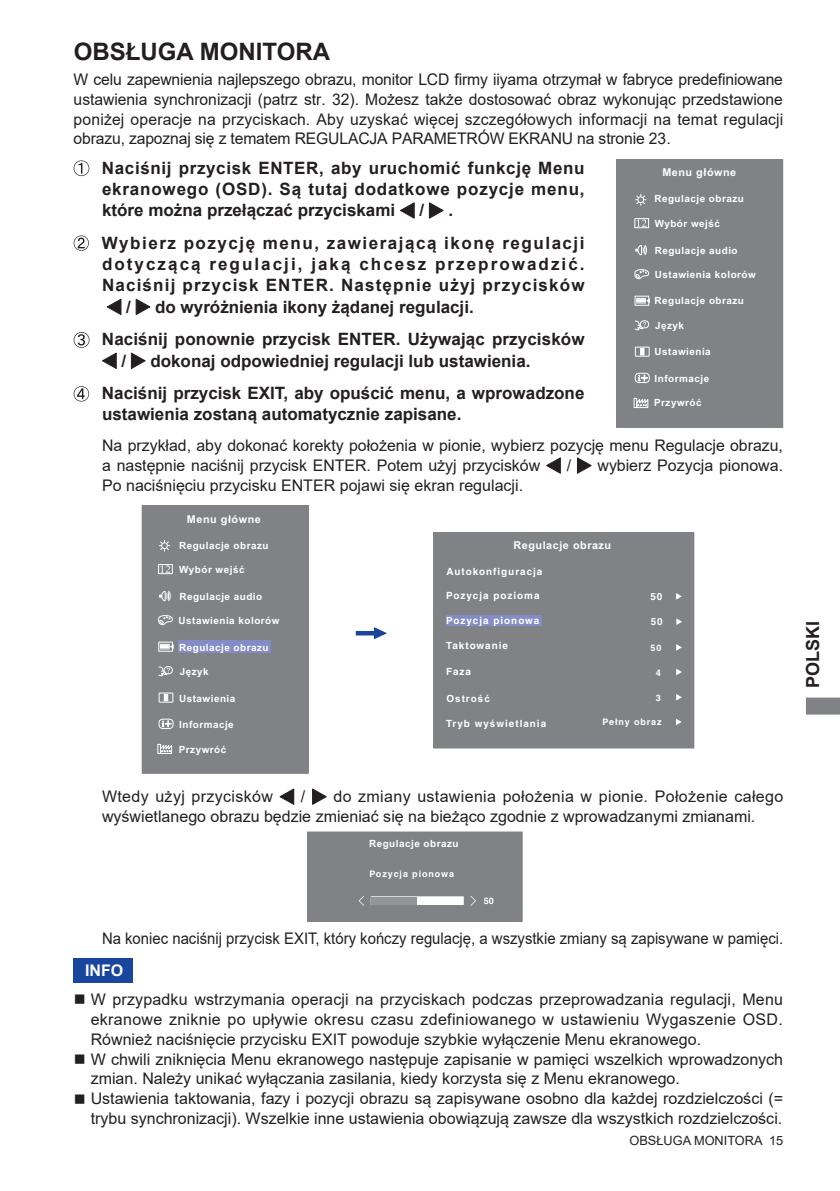
<style>
.page{position:relative;width:840px;height:1191px;background:#fff}
.page>*{position:absolute;margin:0;border:0;box-sizing:border-box;transform-origin:0 0}
.t1{font:700 24px "Arial";color:#231f20}
.t2{font:700 18px "Arial";color:#231f20}
.t3{font:700 17px/21.2px "Arial";letter-spacing:.005em;color:#231f20;text-align:justify}
.t4{font:700 17px/32.6px "Arial";letter-spacing:.09em;color:#231f20}
.t5{font:700 17px "Arial";letter-spacing:.07em;color:#231f20}
.t6{font:700 17px "Arial";letter-spacing:.12em;color:#231f20}
.t7{font:16px/19.8px "Arial";color:#231f20}
.t8{font:16px "Arial";color:#231f20;scale:.93 1}
.t9{font:16px "Arial";letter-spacing:.02em;color:#231f20}
.t10{font:700 16px "Arial";color:#fff}
.t11{font:12.8px "Arial";color:#231f20}
.t12{font:700 10.8px "Arial";letter-spacing:.05em;color:#fff}
.t13{font:700 10px "Arial";letter-spacing:.05em;color:#fff}
.t14{font:700 9.8px "Arial";letter-spacing:.05em;color:#fff}
.t15{font:700 9.8px "Helvetica";letter-spacing:.1em;color:#fff}
.t16{font:700 9.8px "Arial";letter-spacing:.1em;color:#fff}
.t17{font:700 9px "Helvetica";letter-spacing:.1em;color:#fff}
.s1{font-family:"Arial"}
</style>
<div class="page">
<svg style="left:806px;top:697px;width:33px;height:17px"></svg>
<svg style="left:74px;top:160px;width:15px;height:16px"></svg>
<svg style="left:400px;top:202px;width:14px;height:17px"></svg>
<svg style="left:428px;top:202px;width:15px;height:17px"></svg>
<svg style="left:74px;top:235px;width:15px;height:16px"></svg>
<svg style="left:107px;top:299px;width:14px;height:16px"></svg>
<svg style="left:136px;top:299px;width:14px;height:16px"></svg>
<svg style="left:74px;top:332px;width:15px;height:16px"></svg>
<svg style="left:102px;top:352px;width:15px;height:17px"></svg>
<svg style="left:131px;top:352px;width:14px;height:17px"></svg>
<svg style="left:74px;top:386px;width:15px;height:15px"></svg>
<svg style="left:546px;top:457px;width:14px;height:17px"></svg>
<svg style="left:576px;top:457px;width:15px;height:17px"></svg>
<svg style="left:279px;top:788px;width:15px;height:17px"></svg>
<svg style="left:312px;top:788px;width:14px;height:17px"></svg>
<div style="left:74px;top:957px;width:59px;height:25px;background:#18469d"></div>
<div style="left:616px;top:159px;width:166px;height:268px;background:#808285"></div>
<svg style="left:635px;top:194px;width:11px;height:12px"></svg>
<svg style="left:633px;top:397px;width:15px;height:11px"></svg>
<svg style="left:634px;top:269px;width:15px;height:88px"></svg>
<div style="left:634px;top:218px;width:14px;height:10px;border:1px solid #fff"></div>
<svg style="left:636px;top:219px;width:10px;height:8px"></svg>
<svg style="left:635px;top:245px;width:11px;height:10px"></svg>
<div style="left:634px;top:373px;width:15px;height:10px;border:1px solid #fff;border-radius:4px"></div>
<svg style="left:637px;top:374px;width:10px;height:7px"></svg>
<div style="left:142px;top:505px;width:166px;height:268px;background:#808285"></div>
<svg style="left:159px;top:539px;width:11px;height:13px"></svg>
<svg style="left:157px;top:743px;width:15px;height:11px"></svg>
<svg style="left:158px;top:615px;width:16px;height:88px"></svg>
<div style="left:158px;top:564px;width:14px;height:10px;border:1px solid #fff"></div>
<svg style="left:160px;top:565px;width:10px;height:7px"></svg>
<svg style="left:159px;top:591px;width:12px;height:10px"></svg>
<div style="left:158px;top:719px;width:15px;height:10px;border:1px solid #fff;border-radius:4px"></div>
<svg style="left:161px;top:720px;width:10px;height:7px"></svg>
<div style="left:433px;top:533px;width:260px;height:215px;background:#808285"></div>
<div style="left:433px;top:532px;width:261px;height:216px;border:1px solid #808285"></div>
<div style="left:446px;top:615px;width:95px;height:10px;background:#848cc5"></div>
<svg style="left:676px;top:593px;width:5px;height:6px"></svg>
<svg style="left:676px;top:618px;width:5px;height:7px"></svg>
<svg style="left:676px;top:644px;width:5px;height:7px"></svg>
<svg style="left:676px;top:668px;width:5px;height:7px"></svg>
<div style="left:178px;top:640px;width:92px;height:13px;background:#848cc5"></div>
<svg style="left:676px;top:694px;width:5px;height:6px"></svg>
<svg style="left:676px;top:718px;width:5px;height:7px"></svg>
<hr style="left:355px;top:631px;width:23px;height:4px;background:#18469d">
<svg style="left:371px;top:627px;width:16px;height:13px"></svg>
<div style="left:307px;top:832px;width:215px;height:89px;background:#808285"></div>
<div style="left:307px;top:831px;width:215px;height:90px;border:1px solid #808285"></div>
<div style="left:370px;top:896px;width:93px;height:9px;background:#fff;border:1px solid #fff"></div>
<div style="left:371px;top:897px;width:46px;height:7px;background:#939598"></div>
<svg style="left:358px;top:896px;width:6px;height:10px"></svg>
<svg style="left:470px;top:896px;width:6px;height:10px"></svg>
<h1 class="t1" style="left:74px;top:35px;width:257px">OBSŁUGA MONITORA</h1>
<p class="t7" style="left:74px;top:69px;width:710px;text-align:justify">W celu zapewnienia najlepszego obrazu, monitor LCD firmy iiyama otrzymał w fabryce predefiniowane ustawienia synchronizacji (patrz str. 32). Możesz także dostosować obraz wykonując przedstawione poniżej operacje na przyciskach. Aby uzyskać więcej szczegółowych informacji na temat regulacji obrazu, zapoznaj się z tematem REGULACJA PARAMETRÓW EKRANU na stronie 23.</p>
<p class="t3" style="left:102px;top:157px;width:484px">Naciśnij przycisk ENTER, aby uruchomić funkcję Menu ekranowego (OSD). Są tutaj dodatkowe pozycje menu, które można przełączać przyciskami</p>
<p class="t12" style="left:662px;top:165px;width:75px">Menu główne</p>
<p class="t13" style="left:654px;top:192px;width:91px">Regulacje obrazu</p>
<p class="t3" style="left:419px;top:200px;width:6px">/</p>
<p class="t4" style="left:102px;top:194px;width:484px;text-indent:346px">.<br>Wybierz pozycję menu, zawierającą ikonę regulacji</p>
<p class="t6" style="left:102px;top:252px;width:484px">dotyczącą regulacji, jaką chcesz przeprowadzić.</p>
<p class="t5" style="left:102px;top:273px;width:484px">Naciśnij przycisk ENTER. Następnie użyj przycisków</p>
<p class="t3" style="left:126px;top:296px;width:6px">/</p>
<p class="t13" style="left:654px;top:216px;width:67px">Wybór wejść</p>
<p class="t13" style="left:654px;top:243px;width:84px">Regulacje audio</p>
<p class="t13" style="left:654px;top:267px;width:102px">Ustawienia kolorów</p>
<p class="t13" style="left:654px;top:293px;width:91px">Regulacje obrazu</p>
<p class="t3" style="left:102px;top:290px;width:484px;line-height:32.6px;text-indent:53px">do wyróżnienia ikony żądanej regulacji.<br>Naciśnij ponownie przycisk ENTER. Używając przycisków</p>
<p class="t3" style="left:121px;top:350px;width:6px">/</p>
<p class="t13" style="left:654px;top:318px;width:30px">Język</p>
<p class="t13" style="left:654px;top:344px;width:58px">Ustawienia</p>
<p class="t3" style="left:102px;top:344px;width:483px;line-height:32.6px;text-align:center">dokonaj odpowiedniej regulacji lub ustawienia.<br>Naciśnij przycisk EXIT, aby opuścić menu, a wprowadzone</p>
<p class="t3" style="left:102px;top:404px;width:361px">ustawienia zostaną automatycznie zapisane.</p>
<p class="t13" style="left:654px;top:371px;width:56px">Informacje</p>
<p class="t13" style="left:653px;top:396px;width:49px">Przywróć</p>
<p class="t7" style="left:102px;top:435px;width:682px">Na przykład, aby dokonać korekty położenia w pionie, wybierz pozycję menu Regulacje obrazu, a następnie naciśnij przycisk ENTER. Potem użyj przycisków</p>
<p class="t7" style="left:566px;top:456px;width:6px">/</p>
<p class="t7" style="left:597px;top:456px;width:187px">wybierz Pozycja pionowa.</p>
<p class="t7" style="left:102px;top:475px;width:422px">Po naciśnięciu przycisku ENTER pojawi się ekran regulacji.</p>
<p class="t12" style="left:187px;top:511px;width:75px">Menu główne</p>
<p class="t14" style="left:179px;top:539px;width:91px">Regulacje obrazu</p>
<p class="t14" style="left:179px;top:563px;width:67px">Wybór wejść</p>
<p class="t14" style="left:179px;top:590px;width:84px">Regulacje audio</p>
<p class="t14" style="left:178px;top:614px;width:102px">Ustawienia kolorów</p>
<p class="t14" style="left:179px;top:640px;width:91px">Regulacje obrazu</p>
<p class="t14" style="left:179px;top:665px;width:30px">Język</p>
<p class="t14" style="left:179px;top:691px;width:58px">Ustawienia</p>
<p class="t14" style="left:179px;top:718px;width:56px">Informacje</p>
<p class="t14" style="left:179px;top:742px;width:49px">Przywróć</p>
<p class="t12" style="left:513px;top:537px;width:99px">Regulacje obrazu</p>
<p class="t15" style="left:446px;top:565px;width:97px">Autokonfiguracja</p>
<p class="t15" style="left:446px;top:589px;width:95px">Pozycja pozioma</p>
<p class="t15" style="left:650px;top:590px;width:13px">50</p>
<p class="t15" style="left:650px;top:616px;width:13px">50</p>
<p class="t17" style="left:650px;top:642px;width:12px">50</p>
<p class="t17" style="left:655px;top:667px;width:7px">4</p>
<p class="t15" style="left:446px;top:614px;width:95px">Pozycja pionowa</p>
<p class="t15" style="left:446px;top:639px;width:63px">Taktowanie</p>
<p class="t15" style="left:446px;top:665px;width:26px">Faza</p>
<p class="t16" style="left:446px;top:691px;width:45px">Ostrość</p>
<p class="t17" style="left:655px;top:692px;width:7px">3</p>
<p class="t15" style="left:446px;top:717px;width:101px">Tryb wy<span class="s1">ś</span>wietlania</p>
<p class="t17" style="left:602px;top:717px;width:61px">Pełny obraz</p>
<p class="t9" style="left:102px;top:785px;width:172px">Wtedy użyj przycisków</p>
<p class="t7" style="left:301px;top:787px;width:6px">/</p>
<p class="t7" style="left:102px;top:787px;width:682px;text-indent:231px">do zmiany ustawienia położenia w pionie. Położenie całego wyświetlanego obrazu będzie zmieniać się na bieżąco zgodnie z wprowadzanymi zmianami.</p>
<p class="t14" style="left:369px;top:836px;width:91px">Regulacje obrazu</p>
<p class="t17" style="left:369px;top:868px;width:86px">Pozycja pionowa</p>
<p class="t17" style="left:483px;top:895px;width:12px">50</p>
<p class="t8" style="left:102px;top:927px;width:733px">Na koniec naciśnij przycisk EXIT, który kończy regulację, a wszystkie zmiany są zapisywane w pamięci.</p>
<p class="t10" style="left:85px;top:959px;width:40px">INFO</p>
<p class="t7" style="left:91px;top:989px;width:693px;text-align:justify;text-indent:-17px">■ W przypadku wstrzymania operacji na przyciskach podczas przeprowadzania regulacji, Menu ekranowe zniknie po upływie okresu czasu zdefiniowanego w ustawieniu Wygaszenie OSD.<br>Również naciśnięcie przycisku EXIT powoduje szybkie wyłączenie Menu ekranowego.</p>
<p class="t7" style="left:91px;top:1049px;width:693px;text-indent:-17px">■ W chwili zniknięcia Menu ekranowego następuje zapisanie w pamięci wszelkich wprowadzonych zmian. Należy unikać wyłączania zasilania, kiedy korzysta się z Menu ekranowego.</p>
<p class="t7" style="left:74px;top:1088px;width:710px;text-align:right">■ Ustawienia taktowania, fazy i pozycji obrazu są zapisywane osobno dla każdej rozdzielczości (= trybu synchronizacji). Wszelkie inne ustawienia obowiązują zawsze dla wszystkich rozdzielczości.</p>
<p class="t11" style="left:629px;top:1131px;width:155px">OBSŁUGA MONITORA 15</p>
<p class="t2" style="left:799px;top:688px;width:69px;rotate:-90deg">POLSKI</p>
</div>
